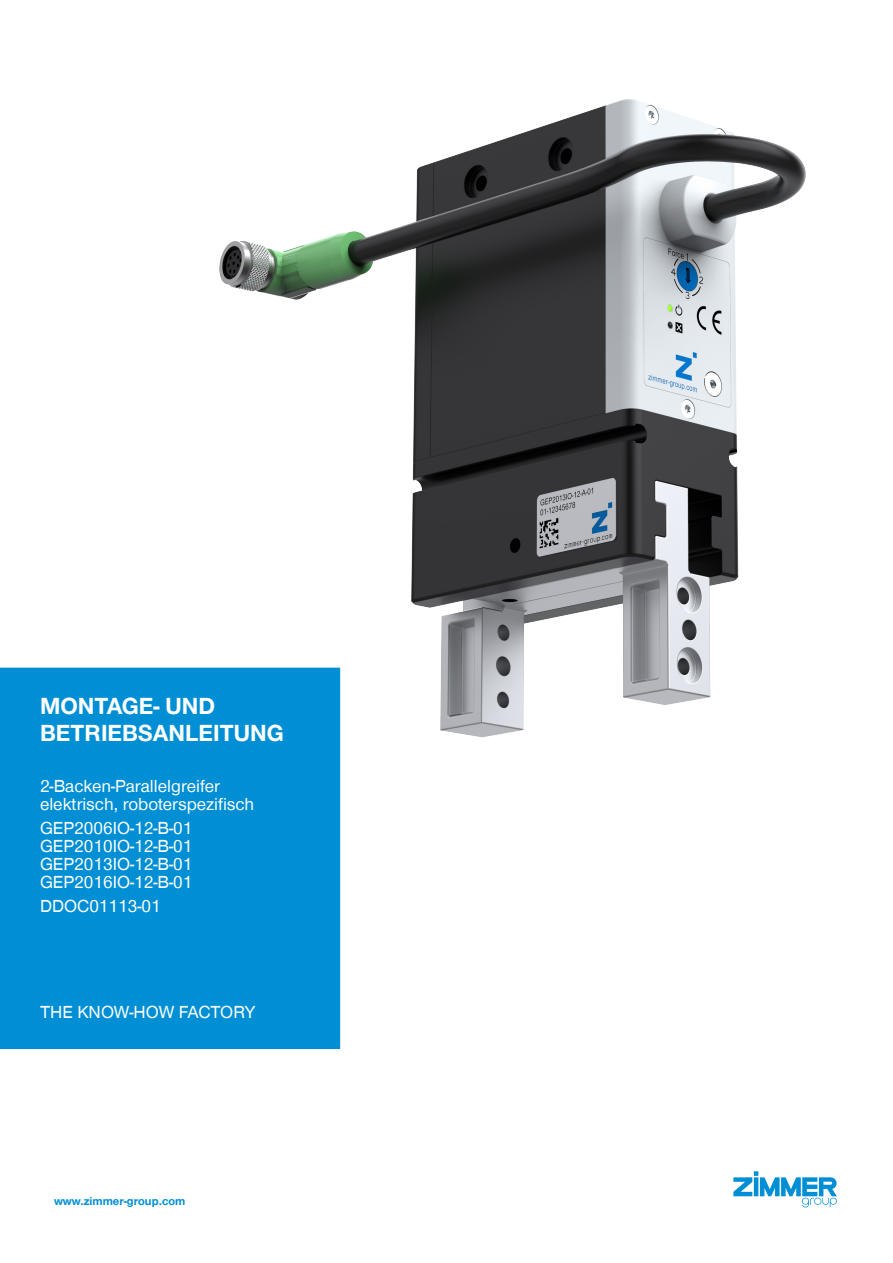
<style>
.page{position:relative;width:893px;height:1263px;background:#fff}
.page>*{position:absolute;margin:0;border:0;box-sizing:border-box;transform-origin:0 0}
.CB_AF_TD-Deckblatt-Titel{font:700 24px/27px "Zimmer Group Sans Global";color:#fff}
.CB_AF_TD-Deckblatt-Daten{font:18px/18px "Zimmer Group Sans Global";color:#fff}
.CB_AF_TD-Deckblatt-Link{font:700 12px "Zimmer Group Sans";color:#008fd5}
</style>
<div class="page">
<img style="left:196px;top:99px;width:610px;height:666px">
<div style="left:0;top:668px;width:340px;height:381px;background:#008fd5"></div>
<svg style="left:733px;top:1171px;width:104px;height:37px"></svg>
<p class="CB_AF_TD-Deckblatt-Titel" style="left:40px;top:692px;width:245px">MONTAGE- UND<br>BETRIEBSANLEITUNG</p>
<p class="CB_AF_TD-Deckblatt-Daten" style="left:40px;top:777px;width:216px">2-Backen-Parallelgreifer elektrisch, roboterspezifisch</p>
<p class="CB_AF_TD-Deckblatt-Daten" style="left:40px;top:819px;width:154px;text-align:justify">GEP2006IO-12-B-01<br>GEP2010IO-12-B-01<br>GEP2013IO-12-B-01<br>GEP2016IO-12-B-01</p>
<p class="CB_AF_TD-Deckblatt-Daten" style="left:40px;top:897px;width:122px">DDOC01113-01</p>
<p class="CB_AF_TD-Deckblatt-Daten" style="left:40px;top:1002px;width:217px">THE KNOW-HOW FACTORY</p>
<p class="CB_AF_TD-Deckblatt-Link" style="left:54px;top:1193px;width:133px">www.zimmer-group.com</p>
</div>
